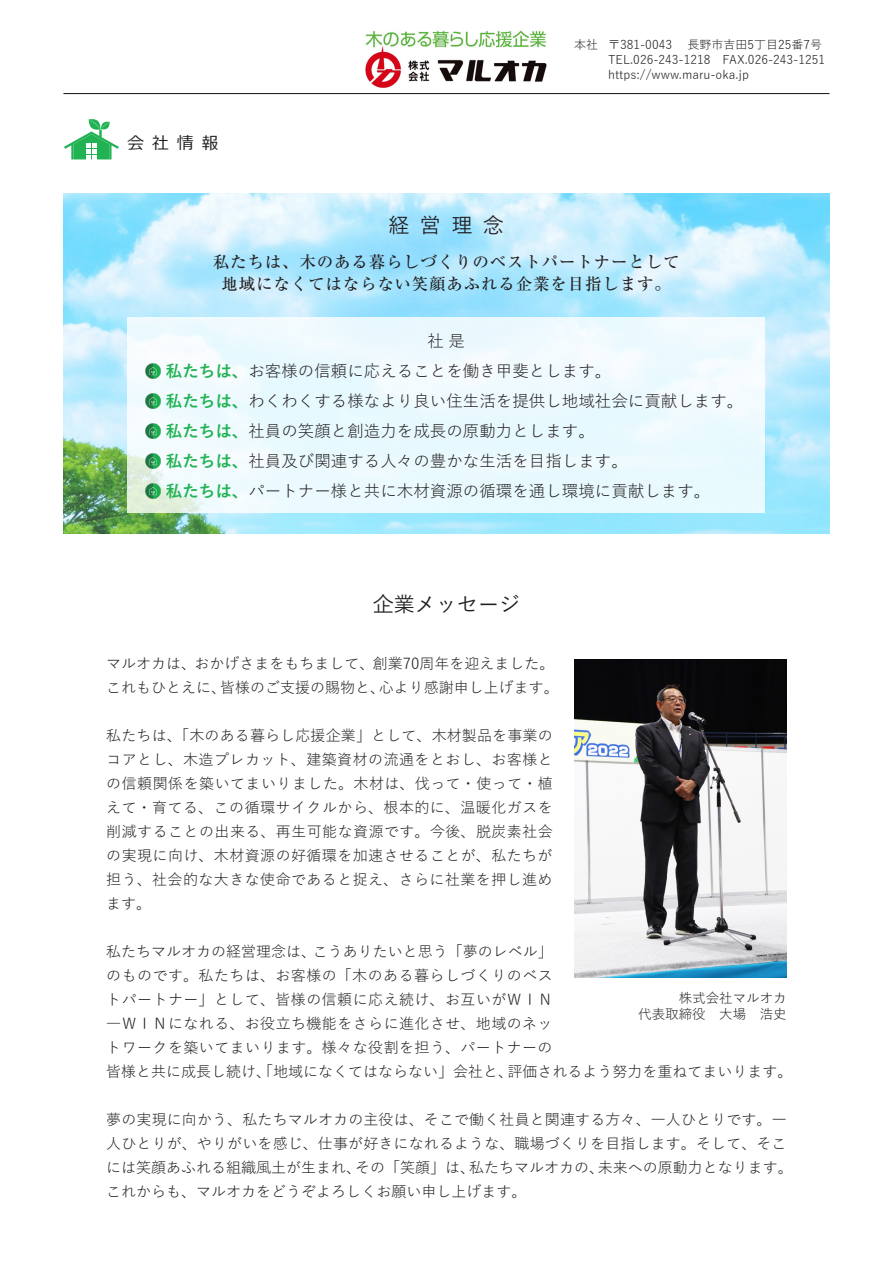
<style>
.page{position:relative;width:893px;height:1263px;background:#fff}
.page>*{position:absolute;margin:0;border:0;box-sizing:border-box;transform-origin:0 0}
.見出し{font:500 21px "Yu Gothic";color:#231f20}
.社是{font:16.5px "Yu Gothic";color:#231f20}
.t1{font:500 16.5px "Ryumin Pr 6";letter-spacing:.05em;color:#231f20}
.t2{font:16.5px "Meiryo";color:#231f20}
.企業メッセージ{font:15px/24px "Yu Gothic";letter-spacing:.01em;color:#231f20}
.企業メッセージ-2{font:15px/24px "Yu Gothic";letter-spacing:.03em;color:#231f20}
.t3{font:13.5px "Yu Gothic";color:#231f20}
.t4{font:12px/15px "Yu Gothic";color:#231f20}
.s1{font-weight:700;color:#21b354}
</style>
<div class="page">
<img style="left:63px;top:193px;width:766px;height:341px">
<img style="left:365px;top:30px;width:182px;height:58px">
<hr style="left:64px;top:93px;width:765px;height:1px;background:#231f20">
<svg style="left:64px;top:119px;width:55px;height:40px"></svg>
<img style="left:574px;top:659px;width:213px;height:319px">
<div style="left:127px;top:318px;width:638px;height:195px;background:#ebfafe"></div>
<img style="left:145px;top:363px;width:17px;height:16px">
<img style="left:145px;top:393px;width:16px;height:16px">
<img style="left:145px;top:423px;width:17px;height:16px">
<img style="left:145px;top:453px;width:17px;height:16px">
<img style="left:145px;top:483px;width:17px;height:16px">
<p class="t2" style="left:128px;top:131px;width:92px">会社情報</p>
<p class="t4" style="left:608px;top:36px;width:219px;text-indent:-34px">本社 〒381-0043　長野市吉田5丁目25番7号<br>TEL.026-243-1218　FAX.026-243-1251 https://www.maru-oka.jp</p>
<p class="見出し" style="left:388px;top:205px;width:117px">経営理念</p>
<p class="t1" style="left:213px;top:248px;width:468px">私たちは、木のある暮らしづくりのベストパートナーとして</p>
<p class="t1" style="left:221px;top:271px;width:451px">地域になくてはならない笑顔あふれる企業を目指します。</p>
<p class="社是" style="left:427px;top:325px;width:39px">社 是</p>
<p class="社是" style="left:166px;top:355px;width:447px"><span class="s1">私たちは、</span>お客様の信頼に応えることを働き甲斐とします。</p>
<p class="社是" style="left:166px;top:385px;width:579px"><span class="s1">私たちは、</span>わくわくする様なより良い住生活を提供し地域社会に貢献します。</p>
<p class="社是" style="left:166px;top:415px;width:430px"><span class="s1">私たちは、</span>社員の笑顔と創造力を成長の原動力とします。</p>
<p class="社是" style="left:166px;top:445px;width:463px"><span class="s1">私たちは、</span>社員及び関連する人々の豊かな生活を目指します。</p>
<p class="社是" style="left:166px;top:475px;width:546px"><span class="s1">私たちは、</span>パートナー様と共に木材資源の循環を通し環境に貢献します。</p>
<p class="見出し" style="left:373px;top:584px;width:149px">企業メッセージ</p>
<p class="企業メッセージ" style="left:106px;top:650px;width:454px">マルオカは、おかげさまをもちまして、創業70周年を迎えました。これもひとえに、皆様のご支援の賜物と、心より感謝申し上げます。</p>
<p class="企業メッセージ" style="left:106px;top:722px;width:448px;text-align:justify">私たちは、「木のある暮らし応援企業」として、木材製品を事業のコアとし、木造プレカット、建築資材の流通をとおし、お客様との信頼関係を築いてまいりました。木材は、伐って・使って・植えて・育てる、この循環サイクルから、根本的に、温暖化ガスを削減することの出来る、再生可能な資源です。今後、脱炭素社会の実現に向け、木材資源の好循環を加速させることが、私たちが担う、社会的な大きな使命であると捉え、さらに社業を押し進めます。</p>
<p class="企業メッセージ-2" style="left:106px;top:938px;width:688px">私たちマルオカの経営理念は、こうありたいと思う「夢のレベル」<br>のものです。私たちは、お客様の「木のある暮らしづくりのベス<br>トパートナー」として、皆様の信頼に応え続け、お互いがＷＩＮ<br>―ＷＩＮになれる、お役立ち機能をさらに進化させ、地域のネッ<br>トワークを築いてまいります。様々な役割を担う、パートナーの<br>皆様と共に成長し続け、「地域になくてはならない」会社と、評価されるよう努力を重ねてまいります。</p>
<p class="企業メッセージ" style="left:106px;top:1106px;width:688px">夢の実現に向かう、私たちマルオカの主役は、そこで働く社員と関連する方々、一人ひとりです。一人ひとりが、やりがいを感じ、仕事が好きになれるような、職場づくりを目指します。そして、そこには笑顔あふれる組織風土が生まれ、その「笑顔」は、私たちマルオカの、未来への原動力となります。これからも、マルオカをどうぞよろしくお願い申し上げます。</p>
<p class="t3" style="left:679px;top:985px;width:110px">株式会社マルオカ</p>
<p class="t3" style="left:638px;top:1002px;width:150px">代表取締役　大場　浩史</p>
</div>
